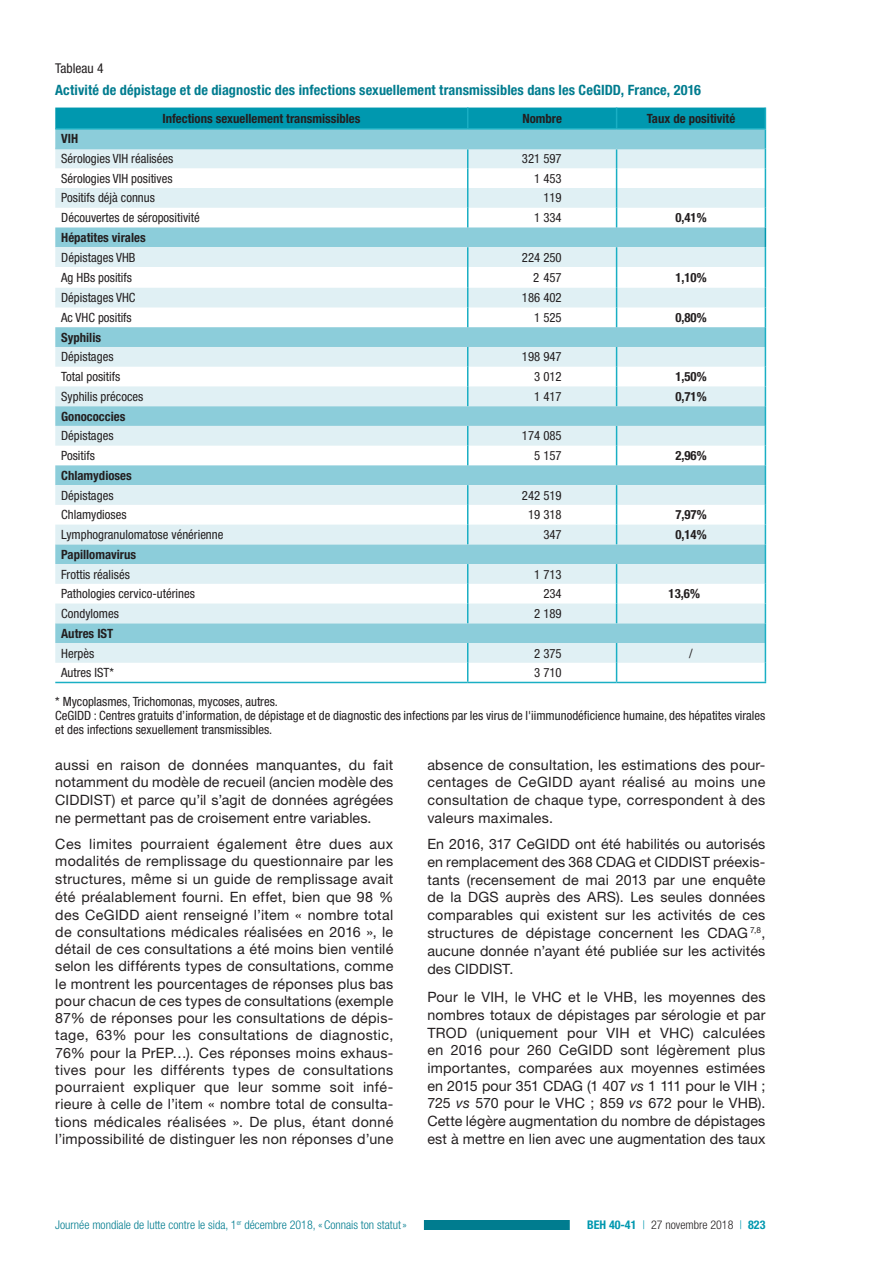
<style>
.page{position:relative;width:893px;height:1263px;background:#fff}
.page>*{position:absolute;margin:0;border:0;box-sizing:border-box;transform-origin:0 0}
.t1{font:14.25px/17.7px "Helvetica Neue LT Std";letter-spacing:.01em;color:#231f20;text-align:justify}
.t2{font:700 condensed 14.25px "Helvetica Neue LT Std";letter-spacing:.01em;color:#007c8f}
.t3{font:condensed 13.5px "Helvetica Neue LT Std";color:#231f20}
.t4{font:condensed 12.75px/14px "Helvetica Neue LT Std";color:#231f20}
.t5{font:700 condensed 12.75px "Helvetica Neue LT Std";color:#231f20}
.t6{font:300 condensed 12px "Helvetica Neue LT Std";color:#007c8f}
.t7{font:300 condensed 12px "Helvetica Neue LT Std";color:#231f20}
.s1{font-style:italic}
.s2{font-weight:700;color:#0098af}
.s3{color:#0098af}
</style>
<div class="page">
<div style="left:55px;top:1220px;width:596px;height:10px;background:#007c8f"></div>
<div style="left:38px;top:1218px;width:386px;height:13px;background:#fff"></div>
<div style="left:570px;top:1219px;width:213px;height:12px;background:#fff"></div>
<hr style="left:55px;top:682px;width:413px;height:1px;background:#1aafc4">
<hr style="left:468px;top:682px;width:149px;height:1px;background:#1aafc4">
<hr style="left:617px;top:682px;width:149px;height:1px;background:#1aafc4">
<svg style="left:55px;top:108px;width:711px;height:574px"></svg>
<p class="t3" style="left:55px;top:61px;width:50px">Tableau 4</p>
<p class="t2" style="left:55px;top:81px;width:647px">Activité de dépistage et de diagnostic des infections sexuellement transmissibles dans les CeGIDD, France, 2016</p>
<p class="t5" style="left:163px;top:110px;width:199px">Infections sexuellement transmissibles</p>
<p class="t5" style="left:522px;top:110px;width:41px">Nombre</p>
<p class="t5" style="left:647px;top:110px;width:90px">Taux de positivité</p>
<p class="t5" style="left:61px;top:131px;width:18px">VIH</p>
<p class="t4" style="left:61px;top:151px;width:114px">Sérologies VIH réalisées</p>
<p class="t4" style="left:522px;top:151px;width:41px">321 597</p>
<p class="t4" style="left:61px;top:171px;width:113px">Sérologies VIH positives</p>
<p class="t4" style="left:534px;top:171px;width:29px">1 453</p>
<p class="t4" style="left:61px;top:191px;width:95px">Positifs déjà connus</p>
<p class="t4" style="left:543px;top:191px;width:20px">119</p>
<p class="t4" style="left:61px;top:211px;width:140px">Découvertes de séropositivité</p>
<p class="t4" style="left:534px;top:211px;width:29px">1 334</p>
<p class="t5" style="left:675px;top:210px;width:33px">0,41%</p>
<p class="t5" style="left:61px;top:230px;width:86px">Hépatites virales</p>
<p class="t4" style="left:61px;top:250px;width:76px">Dépistages VHB</p>
<p class="t4" style="left:522px;top:250px;width:41px">224 250</p>
<p class="t4" style="left:61px;top:270px;width:72px">Ag HBs positifs</p>
<p class="t4" style="left:533px;top:271px;width:30px">2 457</p>
<p class="t5" style="left:675px;top:270px;width:33px">1,10%</p>
<p class="t4" style="left:61px;top:291px;width:76px">Dépistages VHC</p>
<p class="t4" style="left:522px;top:291px;width:41px">186 402</p>
<p class="t4" style="left:61px;top:310px;width:72px">Ac VHC positifs</p>
<p class="t4" style="left:534px;top:310px;width:29px">1 525</p>
<p class="t5" style="left:675px;top:310px;width:33px">0,80%</p>
<p class="t5" style="left:61px;top:329px;width:41px">Syphilis</p>
<p class="t4" style="left:61px;top:350px;width:54px">Dépistages</p>
<p class="t4" style="left:522px;top:350px;width:41px">198 947</p>
<p class="t4" style="left:61px;top:370px;width:60px">Total positifs</p>
<p class="t4" style="left:534px;top:370px;width:29px">3 012</p>
<p class="t5" style="left:675px;top:369px;width:33px">1,50%</p>
<p class="t4" style="left:61px;top:389px;width:84px">Syphilis précoces</p>
<p class="t4" style="left:534px;top:389px;width:29px">1 417</p>
<p class="t5" style="left:675px;top:389px;width:33px">0,71%</p>
<p class="t5" style="left:61px;top:408px;width:66px">Gonococcies</p>
<p class="t4" style="left:61px;top:429px;width:54px">Dépistages</p>
<p class="t4" style="left:522px;top:429px;width:41px">174 085</p>
<p class="t4" style="left:61px;top:448px;width:35px">Positifs</p>
<p class="t4" style="left:534px;top:448px;width:29px">5 157</p>
<p class="t5" style="left:675px;top:448px;width:33px">2,96%</p>
<p class="t5" style="left:61px;top:468px;width:72px">Chlamydioses</p>
<p class="t4" style="left:61px;top:488px;width:54px">Dépistages</p>
<p class="t4" style="left:522px;top:488px;width:41px">242 519</p>
<p class="t4" style="left:61px;top:508px;width:67px">Chlamydioses</p>
<p class="t4" style="left:528px;top:508px;width:35px">19 318</p>
<p class="t5" style="left:675px;top:507px;width:33px">7,97%</p>
<p class="t4" style="left:61px;top:527px;width:164px">Lymphogranulomatose vénérienne</p>
<p class="t4" style="left:543px;top:527px;width:20px">347</p>
<p class="t5" style="left:675px;top:527px;width:33px">0,14%</p>
<p class="t5" style="left:61px;top:546px;width:76px">Papillomavirus</p>
<p class="t4" style="left:61px;top:567px;width:70px">Frottis réalisés</p>
<p class="t4" style="left:534px;top:567px;width:29px">1 713</p>
<p class="t4" style="left:61px;top:587px;width:135px">Pathologies cervico-utérines</p>
<p class="t4" style="left:543px;top:587px;width:20px">234</p>
<p class="t5" style="left:669px;top:586px;width:33px">13,6%</p>
<p class="t4" style="left:61px;top:606px;width:59px">Condylomes</p>
<p class="t4" style="left:534px;top:606px;width:29px">2 189</p>
<p class="t5" style="left:61px;top:625px;width:54px">Autres IST</p>
<p class="t4" style="left:61px;top:646px;width:35px">Herpès</p>
<p class="t4" style="left:534px;top:646px;width:29px">2 375</p>
<p class="t4" style="left:689px;top:646px;width:5px">/</p>
<p class="t4" style="left:61px;top:666px;width:54px">Autres IST*</p>
<p class="t4" style="left:534px;top:666px;width:29px">3 710</p>
<p class="t4" style="left:55px;top:694px;width:712px">* Mycoplasmes, Trichomonas, mycoses, autres.<br>CeGIDD : Centres gratuits d’information, de dépistage et de diagnostic des infections par les virus de l'iimmunodéficience humaine, des hépatites virales et des infections sexuellement transmissibles.</p>
<p class="t1" style="left:55px;top:755px;width:340px">aussi en raison de données manquantes, du fait notamment du modèle de recueil (ancien modèle des CIDDIST) et parce qu’il s’agit de données agrégées ne permettant pas de croisement entre variables.</p>
<p class="t1" style="left:55px;top:835px;width:340px">Ces limites pourraient également être dues aux modalités de remplissage du questionnaire par les structures, même si un guide de remplissage avait été préalablement fourni. En effet, bien que 98 % des CeGIDD aient renseigné l’item « nombre total de consultations médicales réalisées en 2016 », le détail de ces consultations a été moins bien ventilé selon les différents types de consultations, comme le montrent les pourcentages de réponses plus bas pour chacun de ces types de consultations (exemple 87% de réponses pour les consultations de dépis&shy;tage, 63% pour les consultations de diagnostic, 76% pour la PrEP…). Ces réponses moins exhaus&shy;tives pour les différents types de consultations pourraient expliquer que leur somme soit infé&shy;rieure à celle de l’item « nombre total de consulta&shy;tions médicales réalisées ». De plus, étant donné l’impossibilité de distinguer les non réponses d’une</p>
<p class="t1" style="left:427px;top:755px;width:340px">absence de consultation, les estimations des pour&shy;centages de CeGIDD ayant réalisé au moins une consultation de chaque type, correspondent à des valeurs maximales.</p>
<p class="t1" style="left:427px;top:835px;width:340px">En 2016, 317 CeGIDD ont été habilités ou autorisés en remplacement des 368 CDAG et CIDDIST préexis&shy;tants (recensement de mai 2013 par une enquête de la DGS auprès des ARS). Les seules données comparables qui existent sur les activités de ces structures de dépistage concernent les CDAG <sup>7,8</sup>, aucune donnée n’ayant été publiée sur les activités des CIDDIST.</p>
<p class="t1" style="left:427px;top:988px;width:340px">Pour le VIH, le VHC et le VHB, les moyennes des nombres totaux de dépistages par sérologie et par TROD (uniquement pour VIH et VHC) calculées en 2016 pour 260 CeGIDD sont légèrement plus importantes, comparées aux moyennes estimées en 2015 pour 351 CDAG (1 407 <span class="s1">vs</span> 1 111 pour le VIH ; 725 <span class="s1">vs</span> 570 pour le VHC ; 859 <span class="s1">vs</span> 672 pour le VHB).<br>Cette légère augmentation du nombre de dépistages est à mettre en lien avec une augmentation des taux</p>
<p class="t6" style="left:55px;top:1218px;width:353px">Journée mondiale de lutte contre le sida, 1<sup>er</sup> décembre 2018, «Connais ton statut»</p>
<p class="t7" style="left:587px;top:1218px;width:180px"><span class="s2">BEH 40-41</span> <span class="s3">|</span> 27 novembre 2018 <span class="s3">|</span> <span class="s2">823</span></p>
</div>
